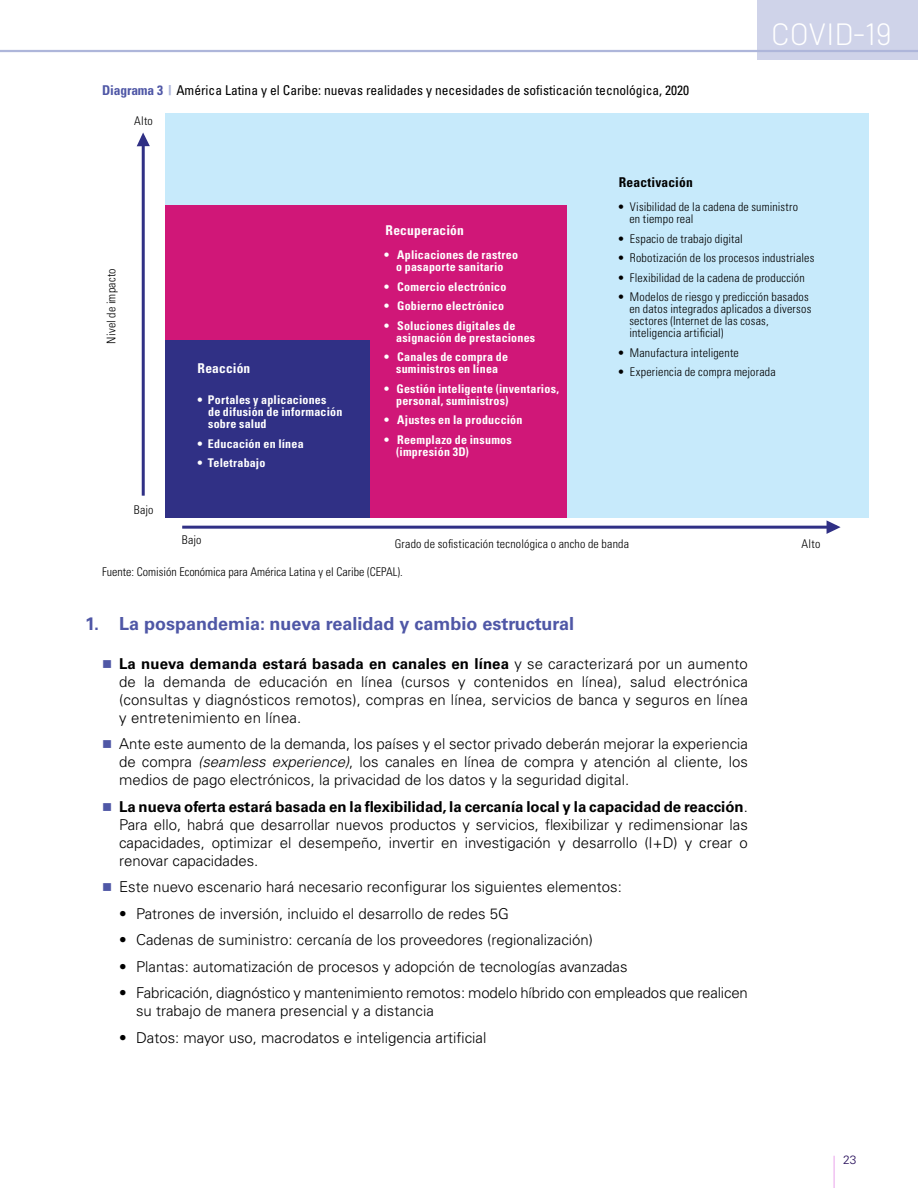
<style>
.page{position:relative;width:918px;height:1188px;background:#fff}
.page>*{position:absolute;margin:0;border:0;box-sizing:border-box;transform-origin:0 0}
.t1{font:300 30.6px "Barlow";color:#fff}
.t2{font:700 18px "Univers LT Std";color:#4f57a6}
.t3{font:300 15px/18px "Univers LT Std";color:#000;text-align:justify}
.t4{font:condensed 13.5px "Univers LT Std";color:#000}
.t5{font:700 condensed 13.5px "Univers LT Std";letter-spacing:.01em;color:#fff}
.t6{font:700 condensed 13.5px "Univers LT Std";letter-spacing:.015em;color:#000}
.t7{font:300 condensed 12px/12px "Univers LT Std";letter-spacing:.015em;color:#000}
.t8{font:700 condensed 12px/12px "Univers LT Std";letter-spacing:.015em;color:#fff}
.t9{font:300 12px "Univers LT Std";color:#250c59}
.s1{font-weight:700;color:#4f57a6}
.s2{font-weight:900;font-stretch:expanded;color:#aeb6da}
.s3{font-weight:700}
.s4{font-style:italic}
</style>
<div class="page">
<hr style="left:0;top:0;width:1px;height:1188px;background:#e7e9f4">
<div style="left:757px;top:0;width:161px;height:60px;background:#cfd3e9"></div>
<hr style="left:0;top:50px;width:918px;height:2px;background:#aeb6da">
<hr style="left:833px;top:1156px;width:2px;height:32px;background:#f1c2f2">
<div style="left:165px;top:113px;width:704px;height:404px;background:#c7eafb"></div>
<div style="left:165px;top:205px;width:401px;height:312px;background:#d01778"></div>
<div style="left:165px;top:340px;width:205px;height:177px;background:#303085"></div>
<hr style="left:142px;top:143px;width:3px;height:353px;background:#303085">
<svg style="left:136px;top:132px;width:14px;height:17px"></svg>
<hr style="left:182px;top:526px;width:648px;height:3px;background:#303085">
<svg style="left:824px;top:520px;width:17px;height:14px"></svg>
<p class="t4" style="left:102px;top:81px;width:589px"><span class="s1">Diagrama 3</span> <span class="s2">|</span> América Latina y el Caribe: nuevas realidades y necesidades de sofisticación tecnológica, 2020</p>
<p class="t7" style="left:134px;top:115px;width:20px">Alto</p>
<h1 class="t1" style="left:771px;top:15px;width:122px">COVID-19</h1>
<p class="t7" style="left:105px;top:344px;width:77px;rotate:-90deg">Nivel de impacto</p>
<p class="t7" style="left:134px;top:504px;width:21px">Bajo</p>
<p class="t5" style="left:198px;top:360px;width:54px">Reacción</p>
<p class="t8" style="left:208px;top:394px;width:136px;text-indent:-10px">• Portales y aplicaciones<br>de difusión de información sobre salud</p>
<p class="t8" style="left:198px;top:437px;width:108px">• Educación en línea</p>
<p class="t8" style="left:198px;top:457px;width:69px">• Teletrabajo</p>
<p class="t5" style="left:386px;top:222px;width:80px">Recuperación</p>
<p class="t8" style="left:384px;top:249px;width:135px;text-align:center">• Aplicaciones de rastreo o pasaporte sanitario</p>
<p class="t8" style="left:384px;top:280px;width:124px">• Comercio electrónico</p>
<p class="t8" style="left:384px;top:300px;width:121px">• Gobierno electrónico</p>
<p class="t8" style="left:396px;top:319px;width:141px;text-indent:-12px">• Soluciones digitales de asignación de prestaciones</p>
<p class="t8" style="left:384px;top:351px;width:125px;text-align:center">• Canales de compra de suministros en línea</p>
<p class="t8" style="left:396px;top:382px;width:164px;text-indent:-12px">• Gestión inteligente (inventarios, personal, suministros)</p>
<p class="t8" style="left:384px;top:414px;width:140px">• Ajustes en la producción</p>
<p class="t8" style="left:396px;top:433px;width:117px;text-indent:-12px">• Reemplazo de insumos (impresión 3D)</p>
<p class="t6" style="left:619px;top:174px;width:75px">Reactivación</p>
<p class="t7" style="left:629px;top:201px;width:170px;text-indent:-12px">• Visibilidad de la cadena de suministro en tiempo real</p>
<p class="t7" style="left:617px;top:233px;width:127px">• Espacio de trabajo digital</p>
<p class="t7" style="left:617px;top:252px;width:199px">• Robotización de los procesos industriales</p>
<p class="t7" style="left:617px;top:272px;width:189px">• Flexibilidad de la cadena de producción</p>
<p class="t7" style="left:629px;top:291px;width:184px;text-indent:-12px">• Modelos de riesgo y predicción basados en datos integrados aplicados a diversos sectores (Internet de las cosas, inteligencia artificial)</p>
<p class="t7" style="left:617px;top:347px;width:123px">• Manufactura inteligente</p>
<p class="t7" style="left:617px;top:366px;width:160px">• Experiencia de compra mejorada</p>
<p class="t7" style="left:182px;top:534px;width:21px">Bajo</p>
<p class="t7" style="left:395px;top:538px;width:236px">Grado de sofisticación tecnológica o ancho de banda</p>
<p class="t7" style="left:102px;top:565px;width:302px">Fuente: Comisión Económica para América Latina y el Caribe (CEPAL).</p>
<p class="t2" style="left:85px;top:613px;width:491px">1. La pospandemia: nueva realidad y cambio estructural</p>
<p class="t3" style="left:119px;top:655px;width:630px"><span class="s3">La nueva demanda estará basada en canales en línea</span> y se caracterizará por un aumento de la demanda de educación en línea (cursos y contenidos en línea), salud electrónica (consultas y diagnósticos remotos), compras en línea, servicios de banca y seguros en línea y entretenimiento en línea.</p>
<p class="t3" style="left:119px;top:735px;width:630px">Ante este aumento de la demanda, los países y el sector privado deberán mejorar la experiencia de compra <span class="s4">(seamless experience)</span>, los canales en línea de compra y atención al cliente, los medios de pago electrónicos, la privacidad de los datos y la seguridad digital.</p>
<p class="t3" style="left:119px;top:798px;width:630px"><span class="s3">La nueva oferta estará basada en la flexibilidad, la cercanía local y la capacidad de reacción</span>.<br>Para ello, habrá que desarrollar nuevos productos y servicios, flexibilizar y redimensionar las capacidades, optimizar el desempeño, invertir en investigación y desarrollo (I+D) y crear o renovar capacidades.</p>
<p class="t3" style="left:119px;top:878px;width:504px">Este nuevo escenario hará necesario reconfigurar los siguientes elementos:</p>
<p class="t3" style="left:119px;top:905px;width:392px">• Patrones de inversión, incluido el desarrollo de redes 5G</p>
<p class="t3" style="left:119px;top:931px;width:476px">• Cadenas de suministro: cercanía de los proveedores (regionalización)</p>
<p class="t3" style="left:119px;top:958px;width:510px">• Plantas: automatización de procesos y adopción de tecnologías avanzadas</p>
<p class="t3" style="left:136px;top:984px;width:613px;text-indent:-17px">• Fabricación, diagnóstico y mantenimiento remotos: modelo híbrido con empleados que realicen su trabajo de manera presencial y a distancia</p>
<p class="t3" style="left:119px;top:1029px;width:369px">• Datos: mayor uso, macrodatos e inteligencia artificial</p>
<p class="t7" style="left:802px;top:538px;width:20px">Alto</p>
<p class="t9" style="left:843px;top:1153px;width:15px">23</p>
</div>
